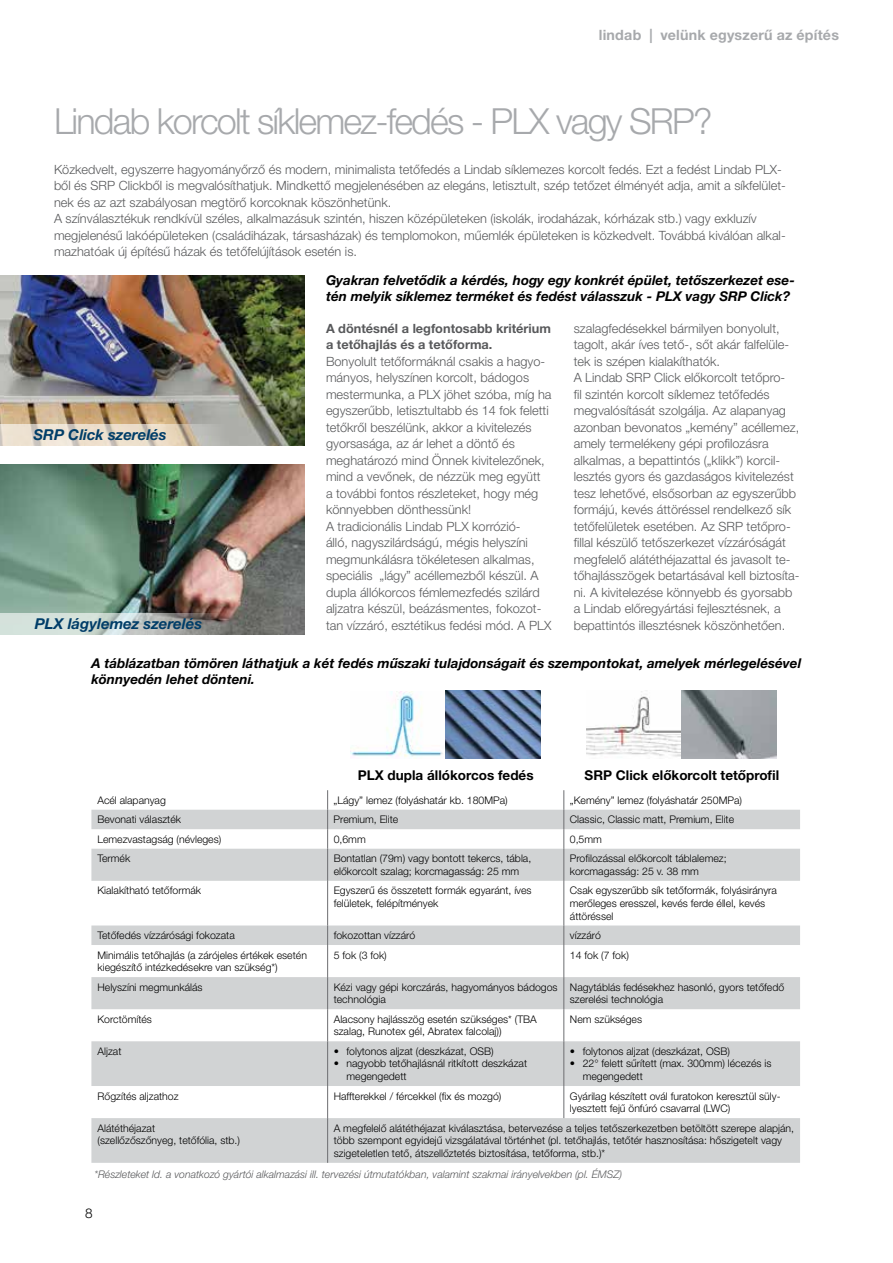
<style>
.page{position:relative;width:893px;height:1263px;background:#fff}
.page>*{position:absolute;margin:0;border:0;box-sizing:border-box;transform-origin:0 0}
.t1{font:300 36px "Helvetica Neue LT Pro";letter-spacing:-.05em;color:#a7a9ac}
.t2{font:italic 700 15px "Helvetica Neue LT Pro";color:#003d68}
.t3{font:700 14.25px "Helvetica Neue LTH";letter-spacing:.015em;color:#a7a9ac}
.t4{font:italic 700 13.5px/16.2px "Helvetica Neue LT Pro";color:#000}
.t5{font:700 13.5px "Helvetica Neue LT Pro";color:#000}
.t6{font:300 13.5px "Helvetica Neue LT Pro";color:#000}
.t7{font:300 12.75px/16.5px "Helvetica Neue LT Pro";color:#58595b}
.t8{font:700 12.75px/16.5px "Helvetica Neue LT Pro";color:#58595b}
.t9{font:300 10.5px/12.6px "Helvetica Neue LT Pro";color:#000}
.t10{font:italic 300 10.5px "Helvetica Neue LT Pro";color:#58595b}
</style>
<div class="page">
<svg style="left:91px;top:810px;width:709px;height:353px;fill:#d1d3d4"></svg>
<svg style="left:564px;top:790px;width:1px;height:59px"></svg>
<hr style="left:564px;top:849px;width:1px;height:32px;background:#6d6e71">
<hr style="left:564px;top:881px;width:1px;height:44px;background:#6d6e71">
<svg style="left:564px;top:925px;width:1px;height:20px"></svg>
<hr style="left:564px;top:945px;width:1px;height:32px;background:#6d6e71">
<hr style="left:564px;top:977px;width:1px;height:32px;background:#6d6e71">
<hr style="left:564px;top:1009px;width:1px;height:32px;background:#6d6e71">
<hr style="left:564px;top:1041px;width:1px;height:45px;background:#6d6e71">
<hr style="left:564px;top:1086px;width:1px;height:32px;background:#6d6e71">
<svg style="left:327px;top:790px;width:1px;height:59px"></svg>
<hr style="left:327px;top:849px;width:1px;height:32px;background:#6d6e71">
<hr style="left:327px;top:881px;width:1px;height:44px;background:#6d6e71">
<svg style="left:327px;top:925px;width:1px;height:20px"></svg>
<hr style="left:327px;top:945px;width:1px;height:32px;background:#6d6e71">
<hr style="left:327px;top:977px;width:1px;height:32px;background:#6d6e71">
<hr style="left:327px;top:1009px;width:1px;height:32px;background:#6d6e71">
<hr style="left:327px;top:1041px;width:1px;height:45px;background:#6d6e71">
<hr style="left:327px;top:1086px;width:1px;height:32px;background:#6d6e71">
<hr style="left:327px;top:1118px;width:1px;height:45px;background:#6d6e71">
<img style="left:351px;top:691px;width:190px;height:68px">
<img style="left:587px;top:691px;width:190px;height:68px">
<img style="left:0;top:275px;width:305px;height:148px">
<img style="left:0;top:465px;width:305px;height:148px">
<svg style="left:0;top:423px;width:305px;height:22px;background:#c4bdad"></svg>
<svg style="left:0;top:613px;width:305px;height:22px;background:#a7aca8"></svg>
<p class="t3" style="left:599px;top:26px;width:242px">lindab | velünk egyszerű az építés</p>
<h1 class="t1" style="left:54px;top:99px;width:660px">Lindab korcolt síklemez-fedés - PLX vagy SRP?</h1>
<p class="t7" style="left:54px;top:161px;width:733px">Közkedvelt, egyszerre hagyományőrző és modern, minimalista tetőfedés a Lindab síklemezes korcolt fedés. Ezt a fedést Lindab PLX&shy;ből és SRP Clickből is megvalósíthatjuk. Mindkettő megjelenésében az elegáns, letisztult, szép tetőzet élményét adja, amit a síkfelület&shy;nek és az azt szabályosan megtörő korcoknak köszönhetünk.<br>A színválasztékuk rendkívül széles, alkalmazásuk szintén, hiszen középületeken (iskolák, irodaházak, kórházak stb.) vagy exkluzív megjelenésű lakóépületeken (családiházak, társasházak) és templomokon, műemlék épületeken is közkedvelt. Továbbá kiválóan alkal&shy;mazhatóak új építésű házak és tetőfelújítások esetén is.</p>
<p class="t2" style="left:34px;top:425px;width:135px">SRP Click szerelés</p>
<p class="t2" style="left:35px;top:614px;width:169px">PLX lágylemez szerelés</p>
<p class="t4" style="left:326px;top:272px;width:470px">Gyakran felvetődik a kérdés, hogy egy konkrét épület, tetőszerkezet ese&shy;tén melyik síklemez terméket és fedést válasszuk - PLX vagy SRP Click?</p>
<p class="t8" style="left:326px;top:320px;width:226px">A döntésnél a legfontosabb kritérium a tetőhajlás és a tetőforma.</p>
<p class="t7" style="left:326px;top:353px;width:227px">Bonyolult tetőformáknál csakis a hagyo&shy;mányos, helyszínen korcolt, bádogos mestermunka, a PLX jöhet szóba, míg ha egyszerűbb, letisztultabb és 14 fok feletti tetőkről beszélünk, akkor a kivitelezés gyorsasága, az ár lehet a döntő és meghatározó mind Önnek kivitelezőnek, mind a vevőnek, de nézzük meg együtt<br>a további fontos részleteket, hogy még könnyebben dönthessünk!<br>A tradicionális Lindab PLX korrózió-<br>álló, nagyszilárdságú, mégis helyszíni megmunkálásra tökéletesen alkalmas, speciális „lágy” acéllemezből készül. A dupla állókorcos fémlemezfedés szilárd aljzatra készül, beázásmentes, fokozot&shy;tan vízzáró, esztétikus fedési mód. A PLX</p>
<p class="t7" style="left:574px;top:320px;width:227px">szalagfedésekkel bármilyen bonyolult, tagolt, akár íves tető-, sőt akár falfelüle&shy;tek is szépen kialakíthatók.<br>A Lindab SRP Click előkorcolt tetőpro-<br>fil szintén korcolt síklemez tetőfedés megvalósítását szolgálja. Az alapanyag azonban bevonatos „kemény” acéllemez, amely termelékeny gépi profilozásra alkalmas, a bepattintós („klikk”) korcil&shy;lesztés gyors és gazdaságos kivitelezést tesz lehetővé, elsősorban az egyszerűbb formájú, kevés áttöréssel rendelkező sík tetőfelületek esetében. Az SRP tetőpro&shy;fillal készülő tetőszerkezet vízzáróságát megfelelő alátéthéjazattal és javasolt te&shy;tőhajlásszögek betartásával kell biztosíta&shy;ni. A kivitelezése könnyebb és gyorsabb a Lindab előregyártási fejlesztésnek, a bepattintós illesztésnek köszönhetően.</p>
<p class="t4" style="left:91px;top:654px;width:711px">A táblázatban tömören láthatjuk a két fedés műszaki tulajdonságait és szempontokat, amelyek mérlegelésével könnyedén lehet dönteni.</p>
<p class="t5" style="left:358px;top:767px;width:177px">PLX dupla állókorcos fedés</p>
<p class="t5" style="left:585px;top:767px;width:196px">SRP Click előkorcolt tetőprofil</p>
<p class="t9" style="left:97px;top:793px;width:70px">Acél alapanyag</p>
<p class="t9" style="left:334px;top:793px;width:176px">„Lágy” lemez (folyáshatár kb. 180MPa)</p>
<p class="t9" style="left:570px;top:793px;width:174px">„Kemény” lemez (folyáshatár 250MPa)</p>
<p class="t9" style="left:97px;top:813px;width:85px">Bevonati választék</p>
<p class="t9" style="left:334px;top:813px;width:66px">Premium, Elite</p>
<p class="t9" style="left:570px;top:813px;width:166px">Classic, Classic matt, Premium, Elite</p>
<p class="t9" style="left:97px;top:832px;width:125px">Lemezvastagság (névleges)</p>
<p class="t9" style="left:334px;top:832px;width:34px">0,6mm</p>
<p class="t9" style="left:570px;top:832px;width:34px">0,5mm</p>
<p class="t9" style="left:97px;top:852px;width:34px">Termék</p>
<p class="t9" style="left:334px;top:852px;width:199px">Bontatlan (79m) vagy bontott tekercs, tábla, előkorcolt szalag; korcmagasság: 25 mm</p>
<p class="t9" style="left:570px;top:852px;width:158px">Profilozással előkorcolt táblalemez; korcmagasság: 25 v. 38 mm</p>
<p class="t9" style="left:97px;top:884px;width:105px">Kialakítható tetőformák</p>
<p class="t9" style="left:334px;top:884px;width:199px">Egyszerű és összetett formák egyaránt, íves felületek, felépítmények</p>
<p class="t9" style="left:570px;top:884px;width:209px">Csak egyszerűbb sík tetőformák, folyásirányra merőleges eresszel, kevés ferde éllel, kevés áttöréssel</p>
<p class="t9" style="left:97px;top:929px;width:139px">Tetőfedés vízzárósági fokozata</p>
<p class="t9" style="left:334px;top:929px;width:83px">fokozottan vízzáró</p>
<p class="t9" style="left:570px;top:929px;width:32px">vízzáró</p>
<p class="t9" style="left:97px;top:948px;width:211px">Minimális tetőhajlás (a zárójeles értékek esetén kiegészítő intézkedésekre van szükség*)</p>
<p class="t9" style="left:334px;top:948px;width:55px">5 fok (3 fok)</p>
<p class="t9" style="left:570px;top:948px;width:60px">14 fok (7 fok)</p>
<p class="t9" style="left:97px;top:980px;width:107px">Helyszíni megmunkálás</p>
<p class="t9" style="left:334px;top:980px;width:225px">Kézi vagy gépi korczárás, hagyományos bádogos technológia</p>
<p class="t9" style="left:570px;top:980px;width:216px">Nagytáblás fedésekhez hasonló, gyors tetőfedő szerelési technológia</p>
<p class="t9" style="left:98px;top:1012px;width:56px">Korctömítés</p>
<p class="t9" style="left:334px;top:1012px;width:205px">Alacsony hajlásszög esetén szükséges* (TBA szalag, Runotex gél, Abratex falcolaj))</p>
<p class="t9" style="left:570px;top:1012px;width:74px">Nem szükséges</p>
<p class="t9" style="left:98px;top:1044px;width:25px">Aljzat</p>
<p class="t9" style="left:334px;top:1044px;width:161px">• folytonos aljzat (deszkázat, OSB)</p>
<p class="t9" style="left:346px;top:1057px;width:182px;text-indent:-13px">• nagyobb tetőhajlásnál ritkított deszkázat megengedett</p>
<p class="t9" style="left:570px;top:1044px;width:161px">• folytonos aljzat (deszkázat, OSB)</p>
<p class="t9" style="left:583px;top:1057px;width:190px;text-indent:-13px">• 22° felett sűrített (max. 300mm) lécezés is megengedett</p>
<p class="t9" style="left:98px;top:1089px;width:83px">Rőgzítés aljzathoz</p>
<p class="t9" style="left:334px;top:1089px;width:169px">Haffterekkel / fércekkel (fix és mozgó)</p>
<p class="t9" style="left:570px;top:1089px;width:212px">Gyárilag készített ovál furatokon keresztül süly&shy;lyesztett fejű önfúró csavarral (LWC)</p>
<p class="t9" style="left:98px;top:1121px;width:144px">Alátéthéjazat<br>(szellőzőszőnyeg, tetőfólia, stb.)</p>
<p class="t9" style="left:334px;top:1121px;width:462px">A megfelelő alátéthéjazat kiválasztása, betervezése a teljes tetőszerkezetben betöltött szerepe alapján, több szempont egyidejű vizsgálatával történhet (pl. tetőhajlás, tetőtér hasznosítása: hőszigetelt vagy szigeteletlen tető, átszellőztetés biztosítása, tetőforma, stb.)*</p>
<p class="t10" style="left:94px;top:1168px;width:529px">*Részleteket ld. a vonatkozó gyártói alkalmazási ill. tervezési útmutatókban, valamint szakmai irányelvekben (pl. ÉMSZ)</p>
<p class="t6" style="left:85px;top:1205px;width:9px">8</p>
</div>
